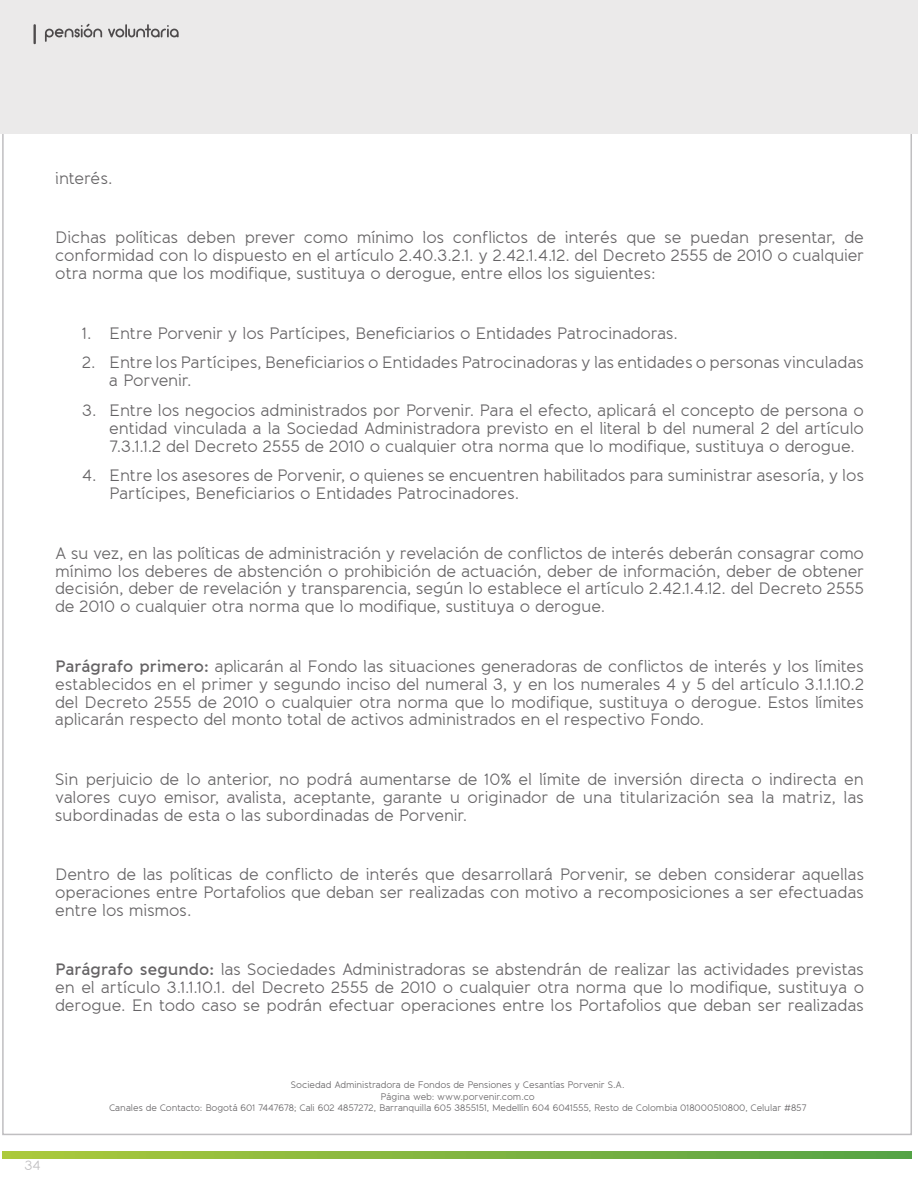
<style>
.page{position:relative;width:918px;height:1188px;background:#fff}
.page>*{position:absolute;margin:0;border:0;box-sizing:border-box;transform-origin:0 0}
.t1{font:16.5px/17.9px "Banda";letter-spacing:-.01em;color:#656365;text-align:justify}
.t2{font:13.5px "Banda";color:#c0bfc1}
.t3{font:9.45px/11.2px "Banda";letter-spacing:-.01em;color:#656365;text-align:center}
.s1{font-weight:600}
</style>
<div class="page">
<div style="left:0;top:0;width:918px;height:134px;background:#ebeaea"></div>
<hr style="left:34px;top:24px;width:2px;height:20px;background:#4e4b4c">
<svg style="left:45px;top:24px;width:57px;height:18px"></svg>
<svg style="left:108px;top:24px;width:71px;height:13px"></svg>
<svg style="left:3px;top:1151px;width:908px;height:8px;background:#81b540"></svg>
<p class="t1" style="left:55px;top:169px;width:59px">interés.</p>
<p class="t1" style="left:55px;top:229px;width:810px">Dichas políticas deben prever como mínimo los conflictos de interés que se puedan presentar, de conformidad con lo dispuesto en el artículo 2.40.3.2.1. y 2.42.1.4.12. del Decreto 2555 de 2010 o cualquier otra norma que los modifique, sustituya o derogue, entre ellos los siguientes:</p>
<p class="t1" style="left:82px;top:324px;width:597px">1. Entre Porvenir y los Partícipes, Beneficiarios o Entidades Patrocinadoras.</p>
<p class="t1" style="left:109px;top:354px;width:756px;text-indent:-27px">2. Entre los Partícipes, Beneficiarios o Entidades Patrocinadoras y las entidades o personas vinculadas a Porvenir.</p>
<p class="t1" style="left:109px;top:401px;width:756px;text-indent:-27px">3. Entre los negocios administrados por Porvenir. Para el efecto, aplicará el concepto de persona o entidad vinculada a la Sociedad Administradora previsto en el literal b del numeral 2 del artículo 7.3.1.1.2 del Decreto 2555 de 2010 o cualquier otra norma que lo modifique, sustituya o derogue.</p>
<p class="t1" style="left:109px;top:467px;width:756px;text-indent:-27px">4. Entre los asesores de Porvenir, o quienes se encuentren habilitados para suministrar asesoría, y los<br>Partícipes, Beneficiarios o Entidades Patrocinadores.</p>
<p class="t1" style="left:55px;top:544px;width:810px">A su vez, en las políticas de administración y revelación de conflictos de interés deberán consagrar como mínimo los deberes de abstención o prohibición de actuación, deber de información, deber de obtener decisión, deber de revelación y transparencia, según lo establece el artículo 2.42.1.4.12. del Decreto 2555 de 2010 o cualquier otra norma que lo modifique, sustituya o derogue.</p>
<p class="t1" style="left:55px;top:657px;width:810px"><span class="s1">Parágrafo primero:</span> aplicarán al Fondo las situaciones generadoras de conflictos de interés y los límites establecidos en el primer y segundo inciso del numeral 3, y en los numerales 4 y 5 del artículo 3.1.1.10.2 del Decreto 2555 de 2010 o cualquier otra norma que lo modifique, sustituya o derogue. Estos límites aplicarán respecto del monto total de activos administrados en el respectivo Fondo.</p>
<p class="t1" style="left:55px;top:770px;width:810px">Sin perjuicio de lo anterior, no podrá aumentarse de 10% el límite de inversión directa o indirecta en valores cuyo emisor, avalista, aceptante, garante u originador de una titularización sea la matriz, las subordinadas de esta o las subordinadas de Porvenir.</p>
<p class="t1" style="left:55px;top:866px;width:810px">Dentro de las políticas de conflicto de interés que desarrollará Porvenir, se deben considerar aquellas operaciones entre Portafolios que deban ser realizadas con motivo a recomposiciones a ser efectuadas entre los mismos.</p>
<p class="t1" style="left:55px;top:961px;width:810px"><span class="s1">Parágrafo segundo:</span> las Sociedades Administradoras se abstendrán de realizar las actividades previstas en el artículo 3.1.1.10.1. del Decreto 2555 de 2010 o cualquier otra norma que lo modifique, sustituya o derogue. En todo caso se podrán efectuar operaciones entre los Portafolios que deban ser realizadas</p>
<p class="t2" style="left:24px;top:1157px;width:18px">34</p>
<p class="t3" style="left:109px;top:1080px;width:699px">Sociedad Administradora de Fondos de Pensiones y Cesantías Porvenir S.A.<br>Página web: www.porvenir.com.co<br>Canales de Contacto: Bogotá 601 7447678; Cali 602 4857272, Barranquilla 605 3855151, Medellín 604 6041555, Resto de Colombia 018000510800, Celular #857</p>
</div>
